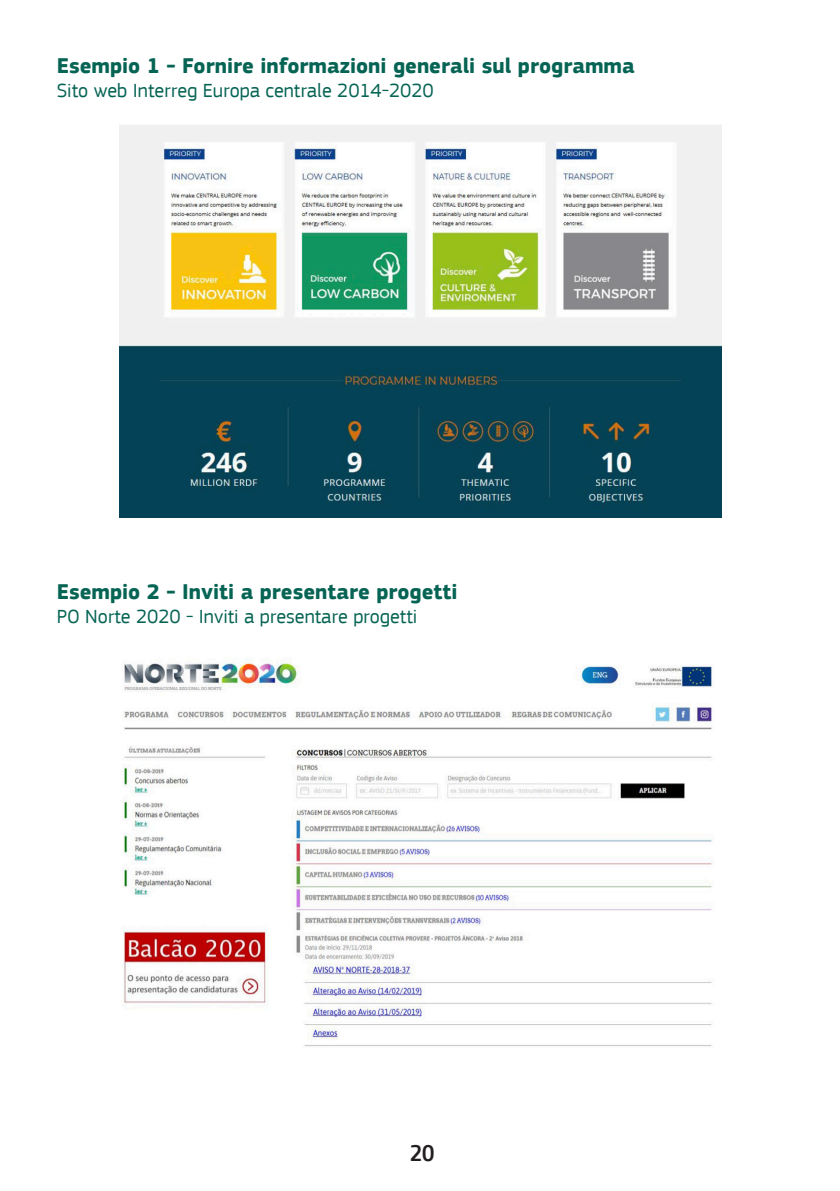
<style>
.page{position:relative;width:840px;height:1191px;background:#fff}
.page>*{position:absolute;margin:0;border:0;box-sizing:border-box;transform-origin:0 0}
.t1{font:500 24px "EC Square Sans Cond Pro";color:#231f20}
.t2{font:700 22px "EC Square Sans Pro";color:#066454}
.t3{font:20px "EC Square Sans Pro";color:#066454}
</style>
<div class="page">
<img style="left:120px;top:125px;width:600px;height:393px">
<img style="left:123px;top:659px;width:590px;height:387px">
<p class="t2" style="left:57px;top:53px;width:579px">Esempio 1 - Fornire informazioni generali sul programma</p>
<p class="t3" style="left:57px;top:79px;width:378px">Sito web Interreg Europa centrale 2014-2020</p>
<p class="t2" style="left:57px;top:579px;width:402px">Esempio 2 - Inviti a presentare progetti</p>
<p class="t3" style="left:57px;top:605px;width:362px">PO Norte 2020 - Inviti a presentare progetti</p>
<p class="t1" style="left:410px;top:1138px;width:26px">20</p>
</div>
